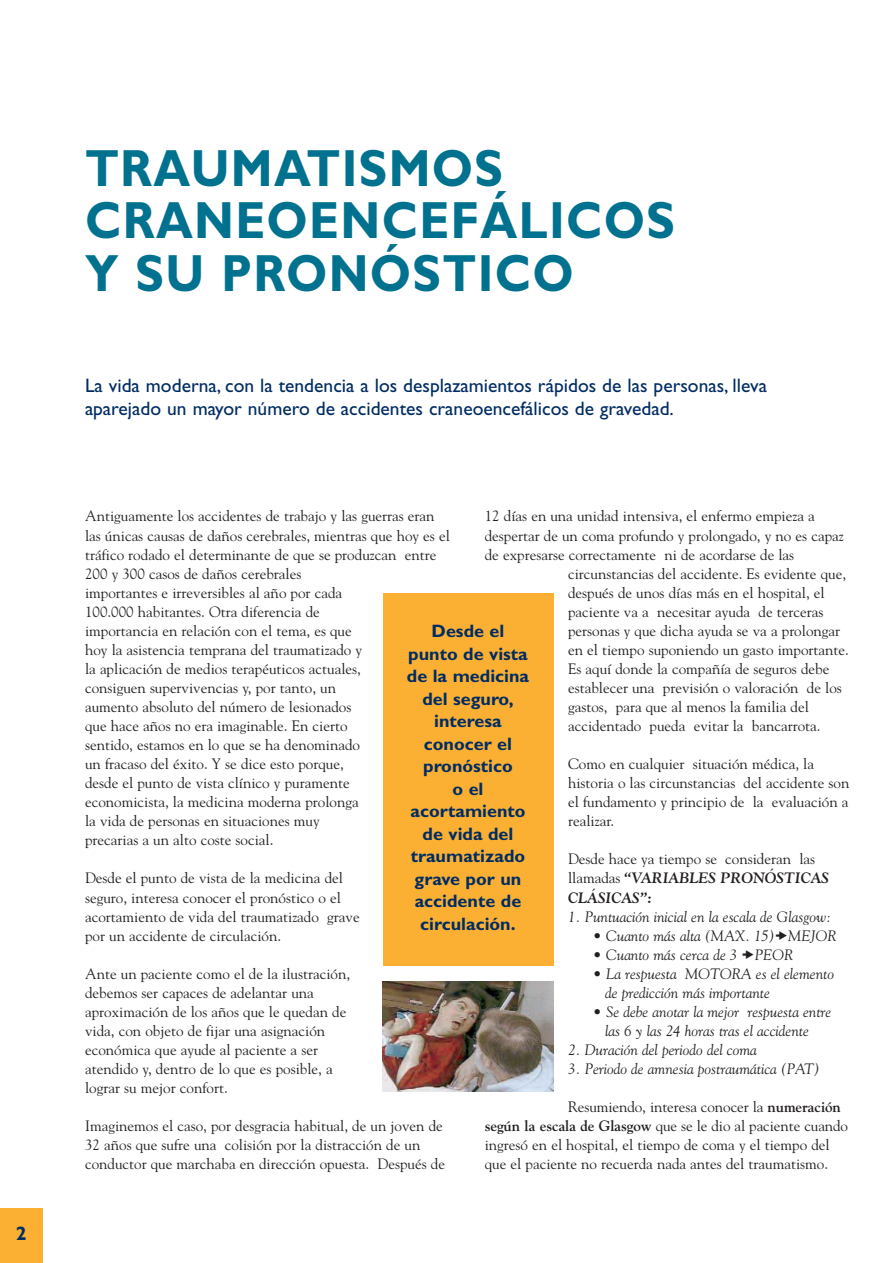
<style>
.page{position:relative;width:893px;height:1263px;background:#fff}
.page>*{position:absolute;margin:0;border:0;box-sizing:border-box;transform-origin:0 0}
.t1{font:700 52.5px/52.5px "Gill Sans";letter-spacing:.025em;color:#00718e;scale:.9 1}
.t2{font:19.5px/23.4px "Gill Sans";color:#002c62}
.t3{font:700 19.5px "Gill Sans";color:#002c62}
.t4{font:700 18px/22.5px "Gill Sans";color:#002c62;text-align:center}
.t5{font:15px/19px "Goudy";color:#231f20}
.t6{font:italic 15px/19px "Goudy";color:#231f20}
.s1{font-weight:700;font-style:italic}
.s2{font-weight:700}
</style>
<div class="page">
<div style="left:0;top:1208px;width:43px;height:55px;background:#fbb033"></div>
<img style="left:383px;top:981px;width:170px;height:110px">
<div style="left:383px;top:593px;width:170px;height:372px;background:#fbb033"></div>
<h2 class="t3" style="left:16px;top:1226px;width:12px">2</h2>
<h1 class="t1" style="left:85px;top:146px;width:657px">TRAUMATISMOS<br>CRANEOENCEFÁLICOS<br>Y SU PRONÓSTICO</h1>
<h2 class="t2" style="left:85px;top:375px;width:683px">La vida moderna, con la tendencia a los desplazamientos rápidos de las personas, lleva aparejado un mayor número de accidentes craneoencefálicos de gravedad.</h2>
<p class="t5" style="left:85px;top:507px;width:366px">Antiguamente los accidentes de trabajo y las guerras eran las únicas causas de daños cerebrales, mientras que hoy es el tráfico rodado el determinante de que se produzcan entre 200 y 300 casos de daños cerebrales<br>importantes e irreversibles al año por cada<br>100.000 habitantes. Otra diferencia de<br>importancia en relación con el tema, es que<br>hoy la asistencia temprana del traumatizado y<br>la aplicación de medios terapéuticos actuales,<br>consiguen supervivencias y, por tanto, un<br>aumento absoluto del número de lesionados<br>que hace años no era imaginable. En cierto<br>sentido, estamos en lo que se ha denominado<br>un fracaso del éxito. Y se dice esto porque,<br>desde el punto de vista clínico y puramente<br>economicista, la medicina moderna prolonga<br>la vida de personas en situaciones muy<br>precarias a un alto coste social.</p>
<p class="t5" style="left:85px;top:869px;width:276px">Desde el punto de vista de la medicina del seguro, interesa conocer el pronóstico o el acortamiento de vida del traumatizado grave por un accidente de circulación.</p>
<p class="t5" style="left:85px;top:964px;width:267px">Ante un paciente como el de la ilustración, debemos ser capaces de adelantar una aproximación de los años que le quedan de vida, con objeto de fijar una asignación económica que ayude al paciente a ser atendido y, dentro de lo que es posible, a lograr su mejor confort.</p>
<p class="t5" style="left:85px;top:1116px;width:361px">Imaginemos el caso, por desgracia habitual, de un joven de<br>32 años que sufre una colisión por la distracción de un conductor que marchaba en dirección opuesta. Después de</p>
<p class="t5" style="left:485px;top:507px;width:331px">12 días en una unidad intensiva, el enfermo empieza a</p>
<p class="t5" style="left:485px;top:526px;width:361px">despertar de un coma profundo y prolongado, y no es capaz</p>
<p class="t5" style="left:485px;top:545px;width:311px">de expresarse correctamente ni de acordarse de las</p>
<p class="t5" style="left:568px;top:564px;width:280px">circunstancias del accidente. Es evidente que,</p>
<p class="t5" style="left:568px;top:583px;width:258px">después de unos días más en el hospital, el</p>
<p class="t5" style="left:568px;top:602px;width:257px">paciente va a necesitar ayuda de terceras</p>
<p class="t5" style="left:568px;top:621px;width:274px">personas y que dicha ayuda se va a prolongar</p>
<p class="t5" style="left:568px;top:640px;width:282px">en el tiempo suponiendo un gasto importante.</p>
<p class="t5" style="left:568px;top:659px;width:263px">Es aquí donde la compañía de seguros debe</p>
<p class="t5" style="left:568px;top:678px;width:275px">establecer una previsión o valoración de los</p>
<p class="t5" style="left:568px;top:697px;width:242px">gastos, para que al menos la familia del</p>
<p class="t5" style="left:568px;top:716px;width:254px">accidentado pueda evitar la bancarrota.</p>
<p class="t5" style="left:568px;top:754px;width:283px">Como en cualquier situación médica, la historia o las circunstancias del accidente son el fundamento y principio de la evaluación a realizar.</p>
<p class="t5" style="left:568px;top:850px;width:262px">Desde hace ya tiempo se consideran las llamadas <span class="s1">“VARIABLES PRONÓSTICAS<br>CLÁSICAS”:</span></p>
<p class="t6" style="left:568px;top:907px;width:264px">1. Puntuación inicial en la escala de Glasgow:</p>
<p class="t6" style="left:593px;top:926px;width:245px">• Cuanto más alta (MAX. 15) MEJOR</p>
<p class="t6" style="left:593px;top:945px;width:202px">• Cuanto más cerca de 3 PEOR</p>
<p class="t6" style="left:605px;top:964px;width:230px;text-indent:-12px">• La respuesta MOTORA es el elemento de predicción más importante</p>
<p class="t6" style="left:605px;top:1002px;width:228px;text-indent:-12px">• Se debe anotar la mejor respuesta entre las 6 y las 24 horas tras el accidente</p>
<p class="t6" style="left:568px;top:1040px;width:190px">2. Duración del periodo del coma</p>
<p class="t6" style="left:568px;top:1059px;width:253px">3. Periodo de amnesia postraumática (PAT)</p>
<p class="t5" style="left:485px;top:1097px;width:365px;text-indent:83px">Resumiendo, interesa conocer la <span class="s2">numeración según la escala de Glasgow</span> que se le dio al paciente cuando ingresó en el hospital, el tiempo de coma y el tiempo del que el paciente no recuerda nada antes del traumatismo.</p>
<p class="t4" style="left:407px;top:621px;width:124px">Desde el punto de vista de la medicina del seguro, interesa conocer el pronóstico<br>o el acortamiento de vida del traumatizado grave por un accidente de circulación.</p>
</div>
